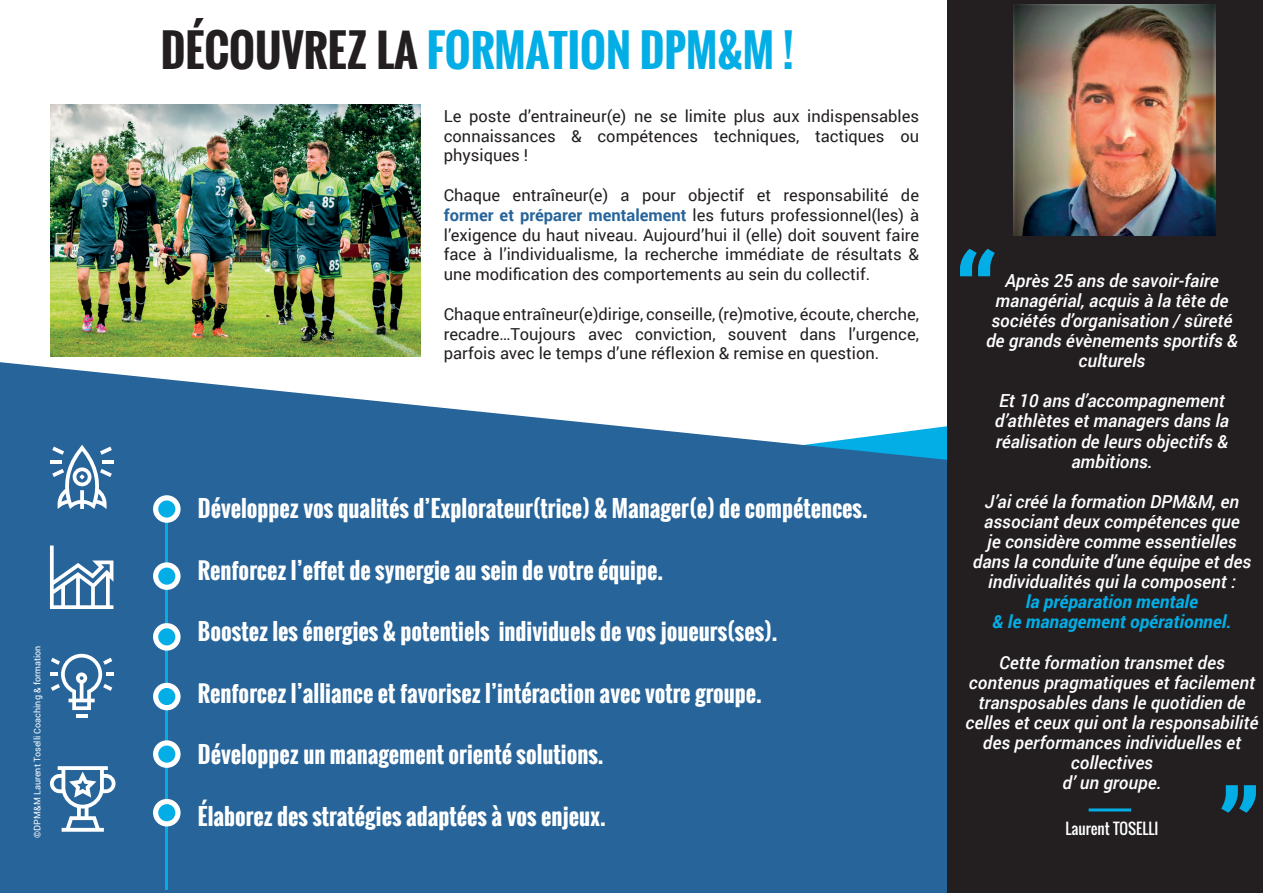
<style>
.page{position:relative;width:1263px;height:893px;background:#fff}
.page>*{position:absolute;margin:0;border:0;box-sizing:border-box;transform-origin:0 0}
.t1{font:700 43.5px "Oswald";color:#03ade5}
.t2{font:700 22.5px "Oswald";color:#fff}
.t3{font:italic 500 18px/20.1px "Roboto";color:#fff;text-align:center}
.t4{font:italic 700 18px/20.1px "Roboto";color:#03ade5;text-align:center}
.t5{font:16.5px/19.8px "Roboto";color:#231f20;text-align:justify}
.t6{font:15px "Oswald";color:#fff}
.t7{font:9px "Roboto";color:#fff}
.s1{color:#231f20}
.s2{font-weight:700;color:#26649a}
</style>
<div class="page">
<svg style="left:0;top:362px;width:947px;height:531px;background:#3972a3"></svg>
<img style="left:50px;top:105px;width:370px;height:251px">
<hr style="left:165px;top:500px;width:3px;height:390px;background:#03ade5">
<div style="left:153px;top:495px;width:28px;height:28px;background:#fff;border-radius:50%"></div>
<div style="left:158px;top:500px;width:17px;height:18px;background:#03ade5;border-radius:50%"></div>
<svg style="left:153px;top:623px;width:28px;height:28px"></svg>
<div style="left:158px;top:628px;width:17px;height:17px;background:#03ade5;border-radius:50%"></div>
<div style="left:153px;top:740px;width:28px;height:28px;background:#fff;border-radius:50%"></div>
<div style="left:158px;top:745px;width:17px;height:18px;background:#03ade5;border-radius:50%"></div>
<svg style="left:153px;top:562px;width:28px;height:28px"></svg>
<div style="left:158px;top:568px;width:17px;height:17px;background:#03ade5;border-radius:50%"></div>
<div style="left:153px;top:683px;width:28px;height:27px;background:#fff;border-radius:50%"></div>
<div style="left:158px;top:688px;width:17px;height:17px;background:#03ade5;border-radius:50%"></div>
<div style="left:153px;top:799px;width:28px;height:27px;background:#fff;border-radius:50%"></div>
<div style="left:158px;top:804px;width:17px;height:17px;background:#03ade5;border-radius:50%"></div>
<svg style="left:50px;top:545px;width:63px;height:64px"></svg>
<hr style="left:50px;top:460px;width:11px;height:4px;background:#fff">
<hr style="left:103px;top:460px;width:11px;height:4px;background:#fff">
<svg style="left:52px;top:445px;width:60px;height:64px"></svg>
<svg style="left:50px;top:654px;width:63px;height:63px"></svg>
<svg style="left:50px;top:766px;width:66px;height:66px"></svg>
<div style="left:947px;top:0;width:316px;height:893px;background:#231f20"></div>
<svg style="left:960px;top:249px;width:35px;height:27px"></svg>
<svg style="left:1221px;top:785px;width:35px;height:28px"></svg>
<hr style="left:1089px;top:808px;width:42px;height:3px;background:#03ade5">
<img style="left:1013px;top:4px;width:202px;height:232px">
<p class="t7" style="left:31px;top:838px;width:194px;rotate:-90deg">©DPM&amp;M Laurent Toselli Coaching &amp; formation</p>
<p class="t1" style="left:161px;top:17px;width:635px"><span class="s1">DÉCOUVREZ LA</span> FORMATION DPM&amp;M !</p>
<p class="t5" style="left:444px;top:105px;width:477px">Le poste d’entraineur(e) ne se limite plus aux indispensables connaissances &amp; compétences techniques, tactiques ou physiques !</p>
<p class="t5" style="left:444px;top:185px;width:477px">Chaque entraîneur(e) a pour objectif et responsabilité de <span class="s2">former et préparer mentalement</span> les futurs professionnel(les) à l’exigence du haut niveau. Aujourd’hui il (elle) doit souvent faire face à l’individualisme, la recherche immédiate de résultats &amp; une modification des comportements au sein du collectif.</p>
<p class="t5" style="left:444px;top:303px;width:477px">Chaque entraîneur(e)dirige, conseille, (re)motive, écoute, cherche, recadre…Toujours avec conviction, souvent dans l’urgence, parfois avec le temps d’une réflexion &amp; remise en question.</p>
<p class="t2" style="left:198px;top:492px;width:671px">Développez vos qualités d’Explorateur(trice) &amp; Manager(e) de compétences.</p>
<p class="t2" style="left:198px;top:553px;width:467px">Renforcez l’effet de synergie au sein de votre équipe.</p>
<p class="t2" style="left:198px;top:615px;width:581px">Boostez les énergies &amp; potentiels individuels de vos joueurs(ses).</p>
<p class="t2" style="left:198px;top:676px;width:565px">Renforcez l’alliance et favorisez l’intéraction avec votre groupe.</p>
<p class="t2" style="left:198px;top:738px;width:407px">Développez un management orienté solutions.</p>
<p class="t2" style="left:198px;top:799px;width:410px">Élaborez des stratégies adaptées à vos enjeux.</p>
<p class="t3" style="left:986px;top:270px;width:253px">Après 25 ans de savoir-faire managérial, acquis à la tête de sociétés d’organisation / sûreté de grands évènements sportifs &amp; culturels</p>
<p class="t3" style="left:995px;top:390px;width:236px">Et 10 ans d’accompagnement d’athlètes et managers dans la réalisation de leurs objectifs &amp; ambitions.</p>
<p class="t3" style="left:973px;top:491px;width:280px">J’ai créé la formation DPM&amp;M, en associant deux compétences que<br>je considère comme essentielles dans la conduite d’une équipe et des individualités qui la composent :</p>
<p class="t4" style="left:992px;top:591px;width:240px">la préparation mentale<br>&amp; le management opérationnel.</p>
<p class="t3" style="left:969px;top:651px;width:288px">Cette formation transmet des contenus pragmatiques et facilement</p>
<p class="t3" style="left:978px;top:692px;width:269px">transposables dans le quotidien de</p>
<p class="t3" style="left:965px;top:712px;width:294px">celles et ceux qui ont la responsabilité des performances individuelles et collectives</p>
<p class="t3" style="left:1062px;top:772px;width:100px">d’ un groupe.</p>
<p class="t6" style="left:1065px;top:817px;width:95px">Laurent TOSELLI</p>
</div>
